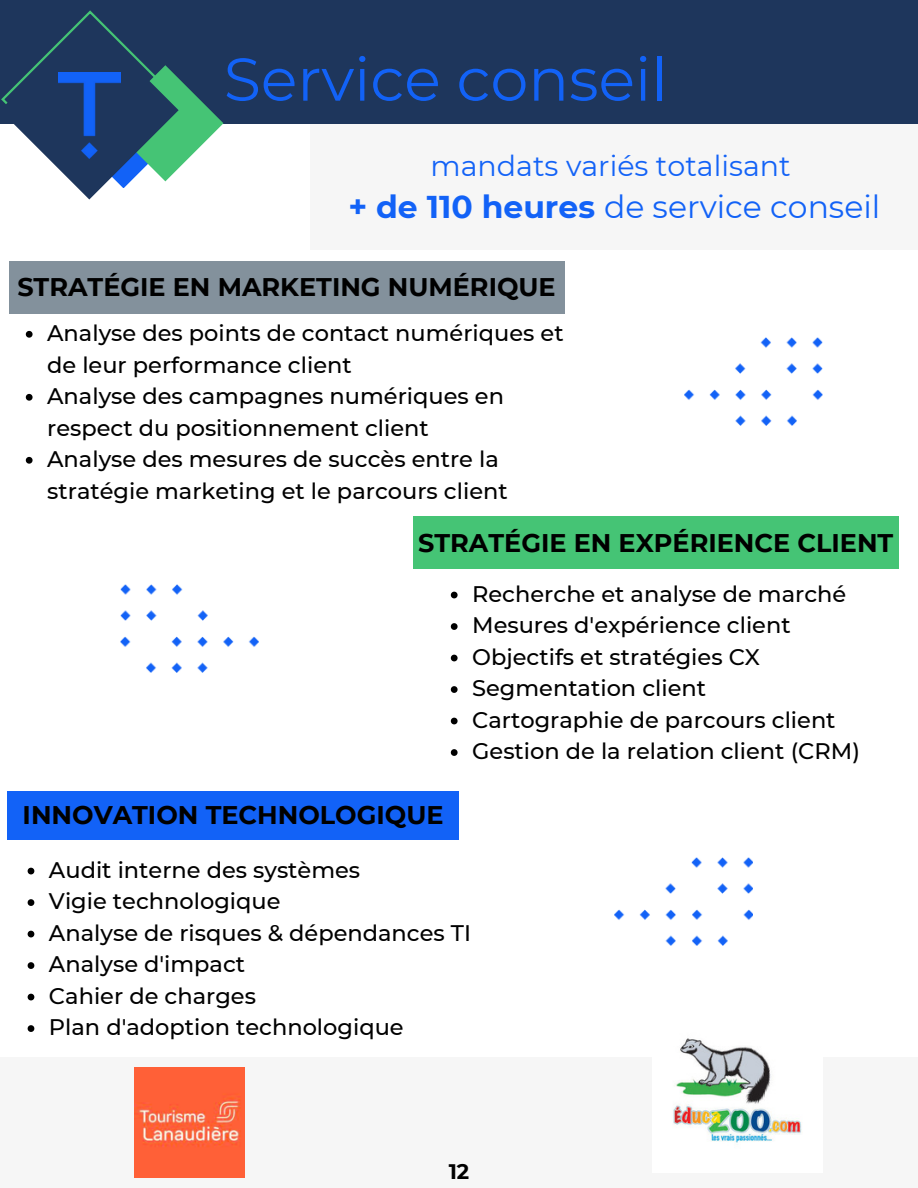
<style>
.page{position:relative;width:918px;height:1188px;background:#fff}
.page>*{position:absolute;margin:0;border:0;box-sizing:border-box;transform-origin:0 0}
.t1{font:60.3px "Montserrat";color:#1262f7}
.t2{font:31.5px "Montserrat";color:#1262f7}
.t3{font:28.5px "Montserrat";color:#1262f7}
.t4{font:700 25.5px "Montserrat";color:#000}
.t5{font:500 22.5px/31.5px "Montserrat";color:#000}
.t6{font:700 21px "Montserrat";color:#000}
.s1{font-weight:700}
</style>
<div class="page">
<div style="left:311px;top:120px;width:607px;height:130px;background:#f6f6f6"></div>
<div style="left:0;top:0;width:918px;height:123px;background:#1e365c"></div>
<div style="left:0;top:1057px;width:918px;height:131px;background:#f6f6f6"></div>
<img style="left:673px;top:1038px;width:128px;height:105px">
<div style="left:413px;top:517px;width:486px;height:52px;background:#45c475"></div>
<svg style="left:0;top:10px;width:223px;height:190px"></svg>
<img style="left:58px;top:73px;width:62px;height:85px">
<svg style="left:451px;top:592px;width:7px;height:6px"></svg>
<svg style="left:451px;top:623px;width:7px;height:7px"></svg>
<svg style="left:451px;top:655px;width:7px;height:6px"></svg>
<svg style="left:451px;top:686px;width:7px;height:7px"></svg>
<svg style="left:451px;top:718px;width:7px;height:6px"></svg>
<svg style="left:451px;top:749px;width:7px;height:7px"></svg>
<div style="left:7px;top:791px;width:452px;height:49px;background:#1262f7"></div>
<svg style="left:28px;top:868px;width:6px;height:6px"></svg>
<svg style="left:28px;top:899px;width:6px;height:7px"></svg>
<svg style="left:28px;top:931px;width:6px;height:6px"></svg>
<svg style="left:28px;top:962px;width:6px;height:7px"></svg>
<svg style="left:28px;top:994px;width:6px;height:6px"></svg>
<svg style="left:28px;top:1025px;width:6px;height:7px"></svg>
<div style="left:9px;top:261px;width:555px;height:53px;background:#83919c"></div>
<svg style="left:26px;top:331px;width:7px;height:7px"></svg>
<svg style="left:26px;top:394px;width:7px;height:7px"></svg>
<svg style="left:26px;top:457px;width:7px;height:7px"></svg>
<img style="left:615px;top:858px;width:138px;height:87px">
<img style="left:120px;top:585px;width:139px;height:87px">
<img style="left:684px;top:338px;width:138px;height:87px">
<img style="left:134px;top:1067px;width:111px;height:111px">
<h1 class="t1" style="left:224px;top:42px;width:445px">Service conseil</h1>
<p class="t3" style="left:431px;top:149px;width:362px">mandats variés totalisant</p>
<p class="t2" style="left:348px;top:187px;width:533px"><span class="s1">+ de 110 heures</span> de service conseil</p>
<p class="t4" style="left:17px;top:271px;width:540px">STRATÉGIE EN MARKETING NUMÉRIQUE</p>
<p class="t5" style="left:47px;top:317px;width:518px">Analyse des points de contact numériques et de leur performance client</p>
<p class="t5" style="left:47px;top:380px;width:458px">Analyse des campagnes numériques en respect du positionnement client</p>
<p class="t5" style="left:47px;top:443px;width:462px">Analyse des mesures de succès entre la stratégie marketing et le parcours client</p>
<p class="t4" style="left:418px;top:527px;width:477px">STRATÉGIE EN EXPÉRIENCE CLIENT</p>
<h3 class="t5" style="left:472px;top:578px;width:376px">Recherche et analyse de marché</h3>
<p class="t5" style="left:472px;top:609px;width:320px">Mesures d'expérience client</p>
<p class="t5" style="left:472px;top:641px;width:289px">Objectifs et stratégies CX</p>
<p class="t5" style="left:472px;top:672px;width:235px">Segmentation client</p>
<p class="t5" style="left:472px;top:704px;width:365px">Cartographie de parcours client</p>
<h3 class="t5" style="left:472px;top:735px;width:389px">Gestion de la relation client (CRM)</h3>
<p class="t4" style="left:23px;top:799px;width:422px">INNOVATION TECHNOLOGIQUE</p>
<p class="t5" style="left:49px;top:854px;width:313px">Audit interne des systèmes</p>
<p class="t5" style="left:49px;top:886px;width:233px">Vigie technologique</p>
<p class="t5" style="left:49px;top:917px;width:424px">Analyse de risques &amp; dépendances TI</p>
<p class="t5" style="left:49px;top:949px;width:198px">Analyse d'impact</p>
<h3 class="t5" style="left:49px;top:980px;width:208px">Cahier de charges</h3>
<p class="t5" style="left:49px;top:1012px;width:356px">Plan d'adoption technologique</p>
<p class="t6" style="left:449px;top:1159px;width:22px">12</p>
</div>
